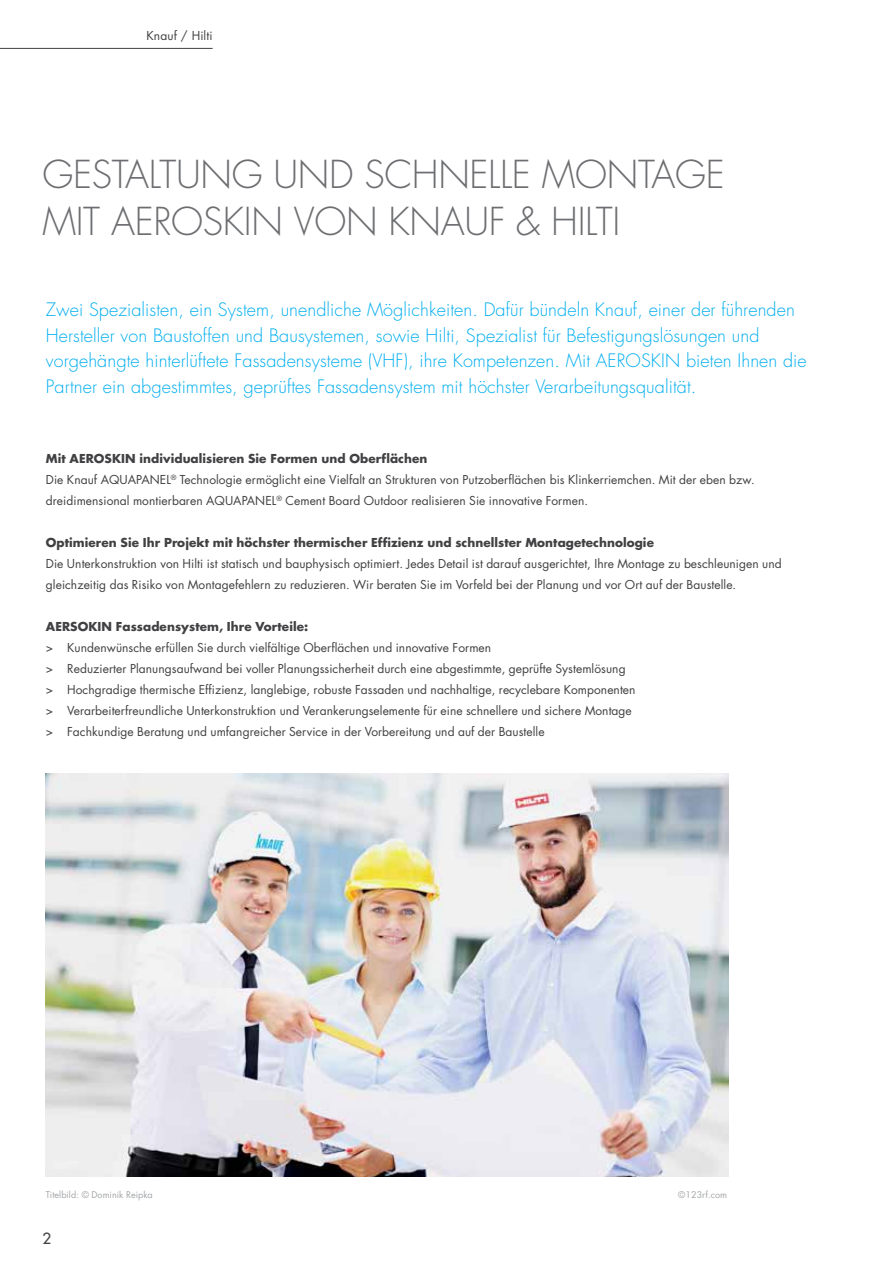
<style>
.page{position:relative;width:893px;height:1263px;background:#fff}
.page>*{position:absolute;margin:0;border:0;box-sizing:border-box;transform-origin:0 0}
.t1{font:300 37.5px/46.5px "Futura Std";letter-spacing:-.01em;color:#6d6e71}
.t2{font:300 18px/25.5px "Futura Std";letter-spacing:.005em;color:#00aeef}
.t3{font:500 15px "Futura Std";color:#414042}
.t4{font:12px/21px "Futura Std";letter-spacing:.005em;color:#414042}
.t5{font:700 12px "Futura Std";letter-spacing:.005em;color:#414042}
.t6{font:9px "Futura Std";letter-spacing:.005em;color:#a3a5a8}
.s1{font-weight:700}
</style>
<div class="page">
<hr style="left:0;top:48px;width:213px;height:1px;background:#414042">
<img style="left:46px;top:774px;width:682px;height:403px">
<p class="t4" style="left:146px;top:25px;width:68px">Knauf / Hilti</p>
<h1 class="t1" style="left:43px;top:152px;width:684px">GESTALTUNG UND SCHNELLE MONTAGE<br>MIT AEROSKIN VON KNAUF &amp; HILTI</h1>
<p class="t2" style="left:46px;top:298px;width:762px">Zwei Spezialisten, ein System, unendliche Möglichkeiten. Dafür bündeln Knauf, einer der führenden Hersteller von Baustoffen und Bausystemen, sowie Hilti, Spezialist für Befestigungslösungen und vorgehängte hinterlüftete Fassadensysteme (VHF), ihre Kompetenzen. Mit AEROSKIN bieten Ihnen die Partner ein abgestimmtes, geprüftes Fassadensystem mit höchster Verarbeitungsqualität.</p>
<p class="t4" style="left:46px;top:449px;width:710px"><span class="s1">Mit AEROSKIN individualisieren Sie Formen und Oberflächen<br></span>Die Knauf AQUAPANEL<sup>®</sup> Technologie ermöglicht eine Vielfalt an Strukturen von Putzoberflächen bis Klinkerriemchen. Mit der eben bzw. dreidimensional montierbaren AQUAPANEL<sup>®</sup> Cement Board Outdoor realisieren Sie innovative Formen.</p>
<p class="t5" style="left:46px;top:535px;width:610px">Optimieren Sie Ihr Projekt mit höchster thermischer Effizienz und schnellster Montagetechnologie</p>
<p class="t4" style="left:46px;top:554px;width:737px">Die Unterkonstruktion von Hilti ist statisch und bauphysisch optimiert. Jedes Detail ist darauf ausgerichtet, Ihre Montage zu beschleunigen und gleichzeitig das Risiko von Montagefehlern zu reduzieren. Wir beraten Sie im Vorfeld bei der Planung und vor Ort auf der Baustelle.</p>
<p class="t5" style="left:46px;top:619px;width:264px">AERSOKIN Fassadensystem, Ihre Vorteile:</p>
<p class="t4" style="left:46px;top:638px;width:591px">&gt; Kundenwünsche erfüllen Sie durch vielfältige Oberflächen und innovative Formen<br>&gt; Reduzierter Planungsaufwand bei voller Planungssicherheit durch eine abgestimmte, geprüfte Systemlösung &gt; Hochgradige thermische Effizienz, langlebige, robuste Fassaden und nachhaltige, recyclebare Komponenten &gt; Verarbeiterfreundliche Unterkonstruktion und Verankerungselemente für eine schnellere und sichere Montage &gt; Fachkundige Beratung und umfangreicher Service in der Vorbereitung und auf der Baustelle</p>
<p class="t6" style="left:46px;top:1189px;width:108px">Titelbild: © Dominik Reipka</p>
<p class="t6" style="left:678px;top:1189px;width:50px">©123rf.com</p>
<p class="t3" style="left:43px;top:1229px;width:10px">2</p>
</div>
